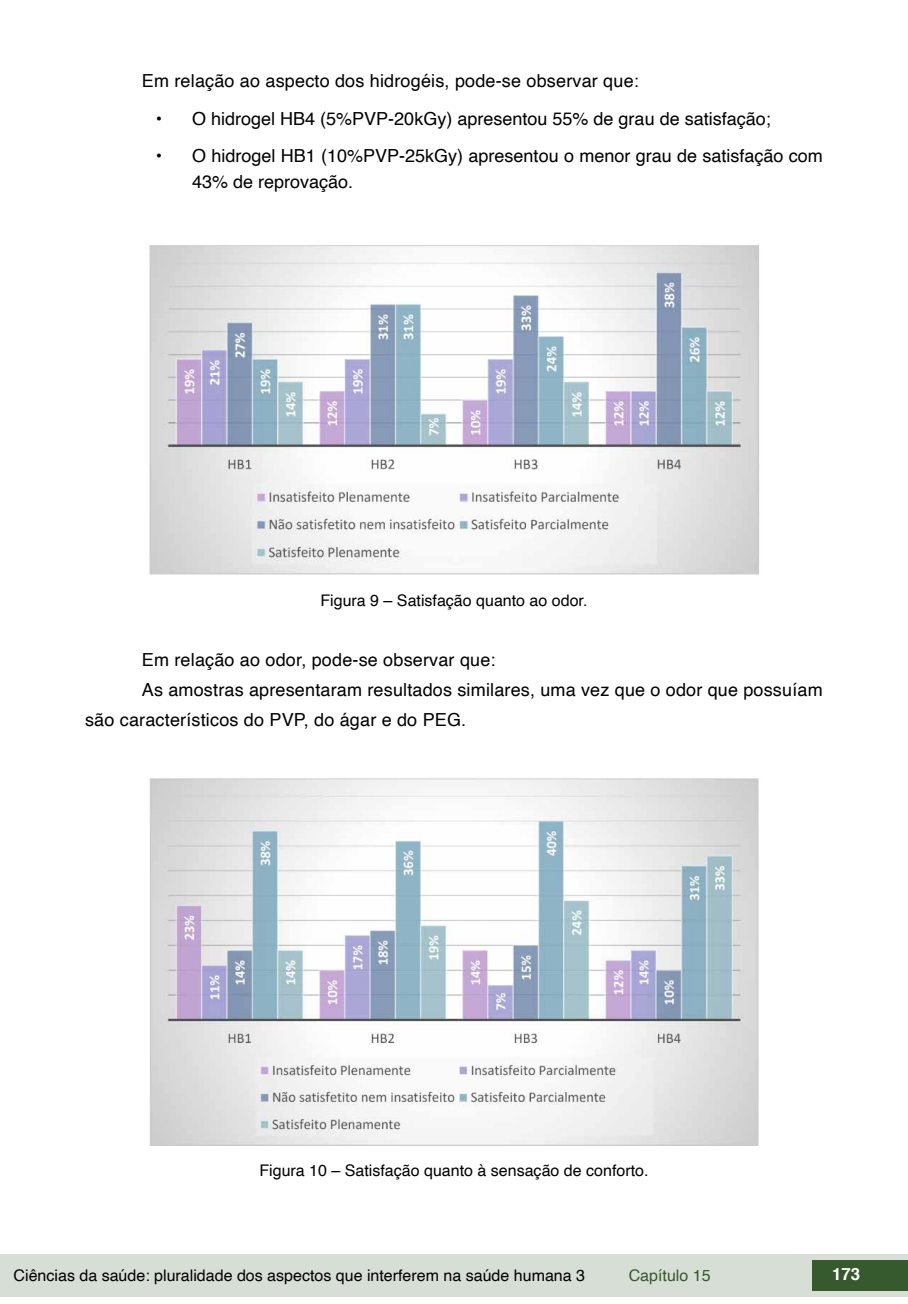
<style>
.page{position:relative;width:908px;height:1304px;background:#fff}
.page>*{position:absolute;margin:0;border:0;box-sizing:border-box;transform-origin:0 0}
.t1{font:18px/26px "Helvetica";letter-spacing:.01em;color:#000}
.t2{font:700 16.8px "Helvetica";color:#fff}
.t3{font:16px "Helvetica";color:#000}
.t4{font:16px "Helvetica";color:#36592e}
</style>
<div class="page">
<div style="left:0;top:1254px;width:906px;height:43px;background:#d7ded5"></div>
<div style="left:812px;top:1261px;width:95px;height:30px;background:#36592e"></div>
<img style="left:149px;top:245px;width:611px;height:330px">
<img style="left:149px;top:778px;width:610px;height:367px">
<p class="t1" style="left:142px;top:68px;width:498px">Em relação ao aspecto dos hidrogéis, pode-se observar que:</p>
<p class="t1" style="left:156px;top:106px;width:616px">• O hidrogel HB4 (5%PVP-20kGy) apresentou 55% de grau de satisfação;</p>
<p class="t1" style="left:192px;top:143px;width:632px;text-indent:-36px">• O hidrogel HB1 (10%PVP-25kGy) apresentou o menor grau de satisfação com<br>43% de reprovação.</p>
<p class="t3" style="left:320px;top:588px;width:268px">Figura 9 – Satisfação quanto ao odor.</p>
<p class="t1" style="left:142px;top:647px;width:355px">Em relação ao odor, pode-se observar que:</p>
<p class="t1" style="left:142px;top:677px;width:682px">As amostras apresentaram resultados similares, uma vez que o odor que possuíam</p>
<p class="t1" style="left:85px;top:707px;width:382px">são característicos do PVP, do ágar e do PEG.</p>
<p class="t3" style="left:259px;top:1158px;width:390px">Figura 10 – Satisfação quanto à sensação de conforto.</p>
<p class="t3" style="left:14px;top:1263px;width:572px">Ciências da saúde: pluralidade dos aspectos que interferem na saúde humana 3</p>
<p class="t4" style="left:628px;top:1263px;width:83px">Capítulo 15</p>
<p class="t2" style="left:831px;top:1261px;width:30px">173</p>
</div>
